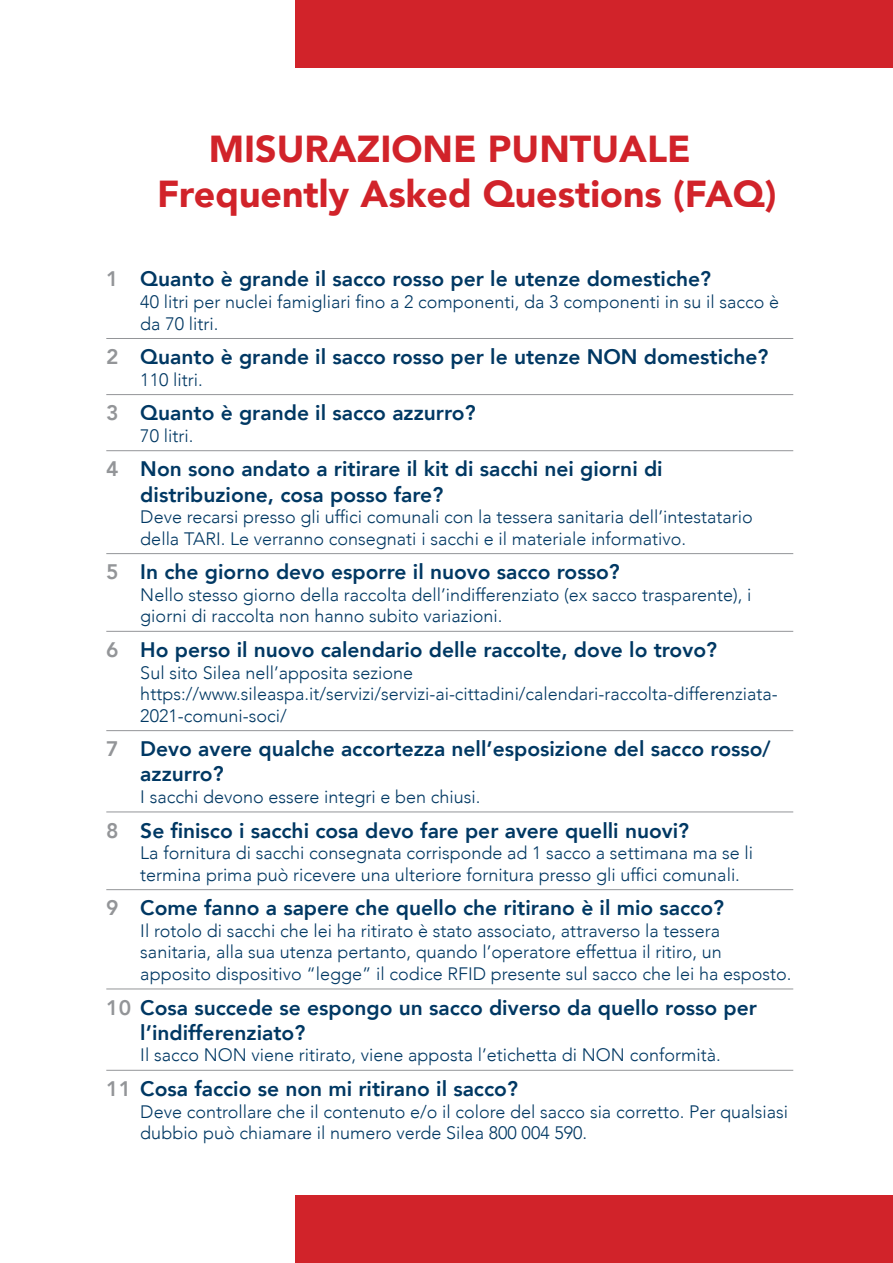
<style>
.page{position:relative;width:893px;height:1263px;background:#fff}
.page>*{position:absolute;margin:0;border:0;box-sizing:border-box;transform-origin:0 0}
.t1{font:900 37.5px/45px "Avenir";color:#d1232a}
.t2{font:800 21px/25.2px "Avenir";color:#003863}
.t3{font:300 18px/21.6px "Avenir";color:#003863}
.s1{color:#939598}
</style>
<div class="page">
<hr style="left:106px;top:338px;width:687px;height:1px;background:#939598">
<hr style="left:106px;top:394px;width:687px;height:1px;background:#939598">
<hr style="left:106px;top:450px;width:687px;height:1px;background:#939598">
<hr style="left:106px;top:553px;width:687px;height:1px;background:#939598">
<hr style="left:106px;top:631px;width:687px;height:1px;background:#939598">
<hr style="left:106px;top:730px;width:687px;height:1px;background:#939598">
<hr style="left:106px;top:811px;width:687px;height:1px;background:#939598">
<hr style="left:106px;top:889px;width:687px;height:1px;background:#939598">
<hr style="left:106px;top:988px;width:687px;height:1px;background:#939598">
<hr style="left:106px;top:1070px;width:687px;height:1px;background:#939598">
<div style="left:296px;top:0;width:597px;height:68px;background:#d1232a"></div>
<div style="left:296px;top:1195px;width:597px;height:68px;background:#d1232a"></div>
<p class="t1" style="left:157px;top:125px;width:621px;text-indent:52px">MISURAZIONE PUNTUALE<br>Frequently Asked Questions (FAQ)</p>
<p class="t2" style="left:106px;top:267px;width:606px"><span class="s1">1</span> Quanto è grande il sacco rosso per le utenze domestiche?</p>
<p class="t3" style="left:140px;top:291px;width:640px">40 litri per nuclei famigliari fino a 2 componenti, da 3 componenti in su il sacco è da 70 litri.</p>
<p class="t2" style="left:106px;top:344px;width:663px"><span class="s1">2</span> Quanto è grande il sacco rosso per le utenze NON domestiche?</p>
<p class="t3" style="left:140px;top:369px;width:64px">110 litri.</p>
<p class="t2" style="left:106px;top:400px;width:371px"><span class="s1">3</span> Quanto è grande il sacco azzurro?</p>
<p class="t3" style="left:140px;top:425px;width:55px">70 litri.</p>
<p class="t2" style="left:140px;top:456px;width:524px;text-indent:-34px"><span class="s1">4</span> Non sono andato a ritirare il kit di sacchi nei giorni di distribuzione, cosa posso fare?</p>
<p class="t3" style="left:140px;top:506px;width:614px">Deve recarsi presso gli uffici comunali con la tessera sanitaria dell’intestatario della TARI. Le verranno consegnati i sacchi e il materiale informativo.</p>
<p class="t2" style="left:106px;top:559px;width:515px"><span class="s1">5</span> In che giorno devo esporre il nuovo sacco rosso?</p>
<p class="t3" style="left:140px;top:584px;width:613px">Nello stesso giorno della raccolta dell’indifferenziato (ex sacco trasparente), i giorni di raccolta non hanno subito variazioni.</p>
<p class="t2" style="left:106px;top:637px;width:612px"><span class="s1">6</span> Ho perso il nuovo calendario delle raccolte, dove lo trovo?</p>
<p class="t3" style="left:140px;top:661px;width:274px">Sul sito Silea nell’apposita sezione</p>
<p class="t3" style="left:140px;top:683px;width:639px">https://www.sileaspa.it/servizi/servizi-ai-cittadini/calendari-raccolta-differenziata-<br>2021-comuni-soci/</p>
<p class="t2" style="left:140px;top:736px;width:632px;text-indent:-34px"><span class="s1">7</span> Devo avere qualche accortezza nell’esposizione del sacco rosso/ azzurro?</p>
<p class="t3" style="left:140px;top:786px;width:342px">I sacchi devono essere integri e ben chiusi.</p>
<p class="t2" style="left:106px;top:818px;width:584px"><span class="s1">8</span> Se finisco i sacchi cosa devo fare per avere quelli nuovi?</p>
<p class="t3" style="left:140px;top:842px;width:614px">La fornitura di sacchi consegnata corrisponde ad 1 sacco a settimana ma se li termina prima può ricevere una ulteriore fornitura presso gli uffici comunali.</p>
<p class="t2" style="left:106px;top:895px;width:619px"><span class="s1">9</span> Come fanno a sapere che quello che ritirano è il mio sacco?</p>
<p class="t3" style="left:140px;top:920px;width:653px">Il rotolo di sacchi che lei ha ritirato è stato associato, attraverso la tessera sanitaria, alla sua utenza pertanto, quando l’operatore effettua il ritiro, un apposito dispositivo “legge” il codice RFID presente sul sacco che lei ha esposto.</p>
<p class="t2" style="left:140px;top:995px;width:618px;text-indent:-34px"><span class="s1">10</span> Cosa succede se espongo un sacco diverso da quello rosso per l’indifferenziato?</p>
<p class="t3" style="left:140px;top:1044px;width:582px">Il sacco NON viene ritirato, viene apposta l’etichetta di NON conformità.</p>
<p class="t2" style="left:106px;top:1076px;width:413px"><span class="s1">11</span> Cosa faccio se non mi ritirano il sacco?</p>
<p class="t3" style="left:140px;top:1100px;width:649px">Deve controllare che il contenuto e/o il colore del sacco sia corretto. Per qualsiasi dubbio può chiamare il numero verde Silea 800 004 590.</p>
</div>
